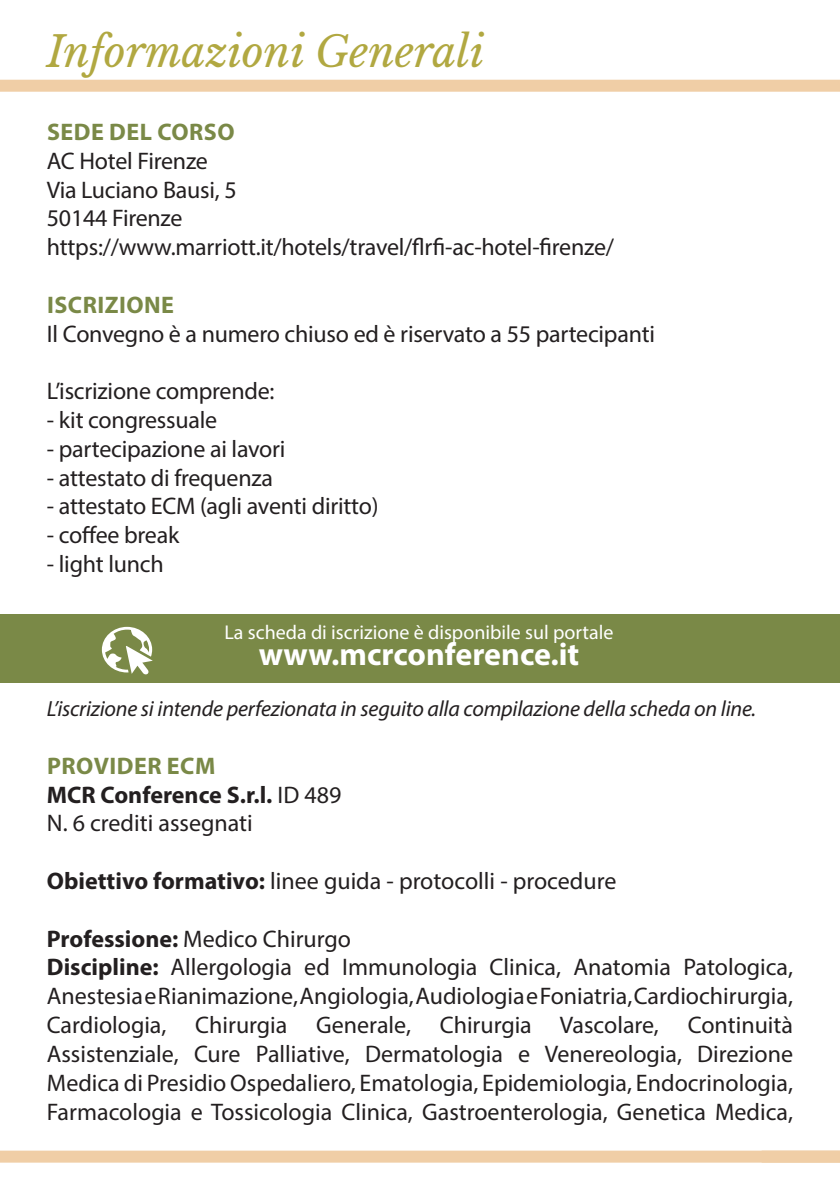
<style>
.page{position:relative;width:840px;height:1191px;background:#fff}
.page>*{position:absolute;margin:0;border:0;box-sizing:border-box;transform-origin:0 0}
.t1{font:italic 42px "Libre Baskerville";color:#b1a841}
.t2{font:700 32px "Myriad Pro";color:#fff}
.t3{font:24px/28.8px "Myriad Pro";letter-spacing:-.01em;color:#231f20;text-align:justify}
.t4{font:700 24px "Myriad Pro";letter-spacing:.02em;color:#7a8947}
.t5{font:700 24px "Myriad Pro";color:#231f20}
.t6{font:italic 22px "Myriad Pro";letter-spacing:-.01em;color:#231f20}
.t7{font:20px "Myriad Pro";color:#fff}
.s1{font-weight:400}
.s2{font-weight:700}
</style>
<div class="page">
<div style="left:0;top:80px;width:839px;height:12px;background:#f0cea6"></div>
<div style="left:0;top:1150px;width:839px;height:12px;background:#f0cea6"></div>
<div style="left:0;top:614px;width:839px;height:68px;background:#7a8947"></div>
<svg style="left:102px;top:627px;width:51px;height:48px"></svg>
<p class="t1" style="left:47px;top:26px;width:438px">Informazioni Generali</p>
<p class="t4" style="left:47px;top:116px;width:189px">SEDE DEL CORSO</p>
<p class="t3" style="left:47px;top:146px;width:162px">AC Hotel Firenze</p>
<p class="t3" style="left:47px;top:175px;width:191px">Via Luciano Bausi, 5</p>
<p class="t3" style="left:47px;top:203px;width:137px">50144 Firenze</p>
<p class="t3" style="left:47px;top:232px;width:568px">https://www.marriott.it/hotels/travel/flrfi-ac-hotel-firenze/</p>
<p class="t4" style="left:47px;top:289px;width:128px">ISCRIZIONE</p>
<p class="t3" style="left:47px;top:319px;width:609px">Il Convegno è a numero chiuso ed è riservato a 55 partecipanti</p>
<p class="t3" style="left:47px;top:376px;width:229px">L’iscrizione comprende:</p>
<p class="t3" style="left:47px;top:405px;width:172px">- kit congressuale</p>
<p class="t3" style="left:47px;top:434px;width:240px">- partecipazione ai lavori</p>
<p class="t3" style="left:47px;top:463px;width:227px">- attestato di frequenza</p>
<p class="t3" style="left:47px;top:491px;width:333px">- attestato ECM (agli aventi diritto)</p>
<p class="t3" style="left:47px;top:520px;width:134px">- coffee break</p>
<p class="t3" style="left:47px;top:549px;width:118px">- light lunch</p>
<p class="t7" style="left:224px;top:620px;width:390px">La scheda di iscrizione è disponibile sul portale</p>
<p class="t2" style="left:258px;top:633px;width:322px">www.mcrconference.it</p>
<p class="t6" style="left:47px;top:695px;width:710px">L’iscrizione si intende perfezionata in seguito alla compilazione della scheda on line.</p>
<p class="t4" style="left:47px;top:750px;width:170px">PROVIDER ECM</p>
<p class="t5" style="left:47px;top:779px;width:296px">MCR Conference S.r.l. <span class="s1">ID 489</span></p>
<p class="t3" style="left:47px;top:808px;width:207px">N. 6 crediti assegnati</p>
<p class="t3" style="left:47px;top:866px;width:570px"><span class="s2">Obiettivo formativo:</span> linee guida - protocolli - procedure</p>
<p class="t3" style="left:47px;top:923px;width:305px"><span class="s2">Professione:</span> Medico Chirurgo</p>
<p class="t3" style="left:47px;top:952px;width:747px"><span class="s2">Discipline:</span> Allergologia ed Immunologia Clinica, Anatomia Patologica, Anestesia e Rianimazione, Angiologia, Audiologia e Foniatria, Cardiochirurgia, Cardiologia, Chirurgia Generale, Chirurgia Vascolare, Continuità Assistenziale, Cure Palliative, Dermatologia e Venereologia, Direzione Medica di Presidio Ospedaliero, Ematologia, Epidemiologia, Endocrinologia, Farmacologia e Tossicologia Clinica, Gastroenterologia, Genetica Medica,</p>
</div>
